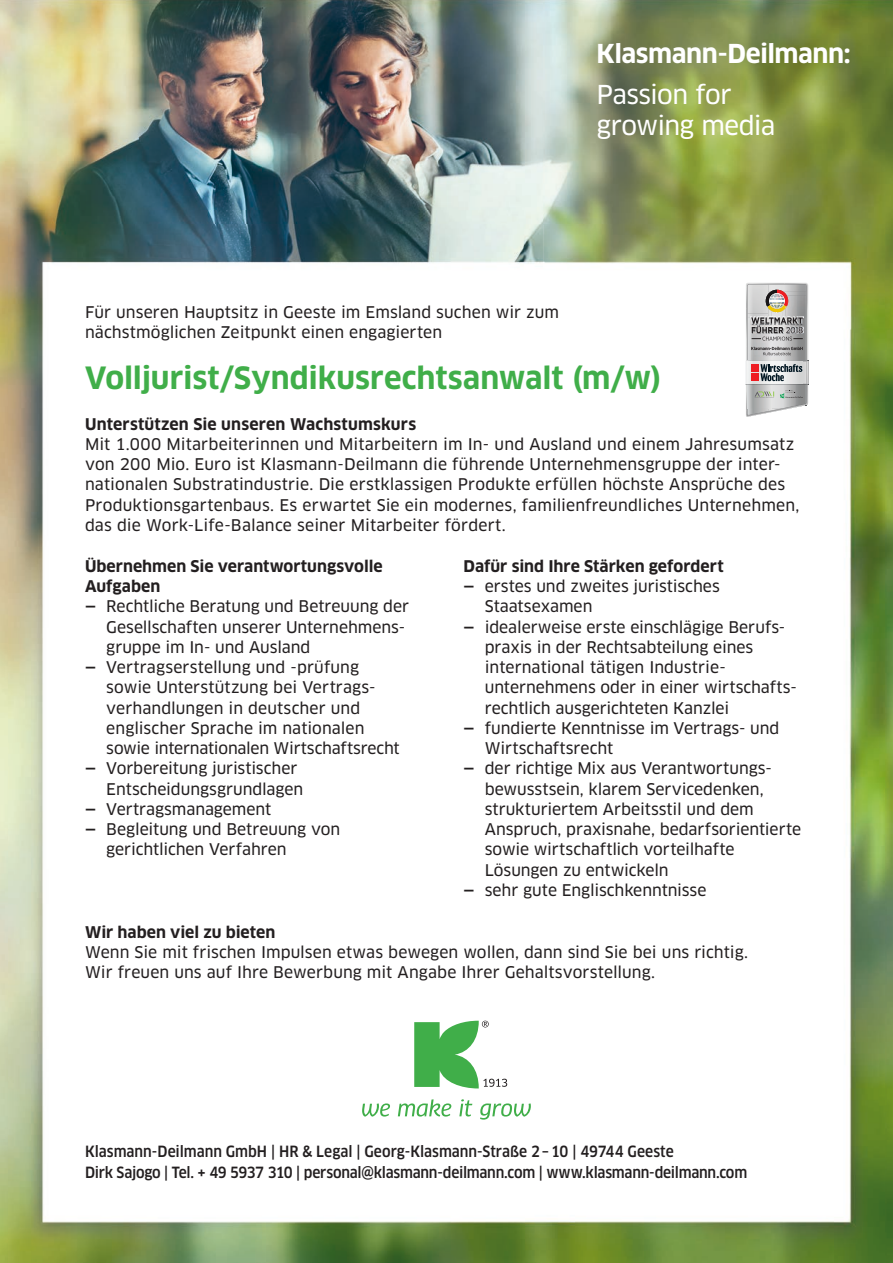
<style>
.page{position:relative;width:893px;height:1263px;background:#fff}
.page>*{position:absolute;margin:0;border:0;box-sizing:border-box;transform-origin:0 0}
.t1{font:700 30px "Clan OT";color:#40ae49}
.t2{font:25.5px/31.5px "Clan OT News";letter-spacing:-.025em;color:#fff}
.t3{font:700 25.5px "Clan OT";letter-spacing:-.02em;color:#fff}
.t4{font:15.75px/20.2px "Clan OT News";color:#231f20}
.t5{font:700 15.75px/20.2px "Clan OT";letter-spacing:.005em;color:#231f20}
.t6{font:500 15.15px/20.5px "Clan OT Narr";letter-spacing:-.01em;color:#231f20}
.s1{font-family:"Clan OT";font-weight:700}
</style>
<div class="page">
<img style="left:0;top:0;width:525px;height:263px">
<img style="left:525px;top:0;width:268px;height:224px">
<img style="left:0;top:263px;width:52px;height:1000px">
<img style="left:841px;top:330px;width:52px;height:933px">
<img style="left:52px;top:1262px;width:789px;height:1px">
<img style="left:793px;top:0;width:100px;height:234px">
<img style="left:885px;top:234px;width:8px;height:94px">
<svg style="left:885px;top:328px;width:8px;height:2px"></svg>
<img style="left:9px;top:224px;width:566px;height:1038px">
<img style="left:575px;top:330px;width:310px;height:932px">
<img style="left:543px;top:224px;width:342px;height:106px">
<svg style="left:746px;top:283px;width:63px;height:134px;background:#b8b4b3"></svg>
<svg style="left:362px;top:1099px;width:169px;height:20px"></svg>
<svg style="left:414px;top:1021px;width:93px;height:67px"></svg>
<h2 class="t3" style="left:596px;top:38px;width:256px">Klasmann-Deilmann:</h2>
<h2 class="t2" style="left:596px;top:79px;width:180px">Passion for growing media</h2>
<p class="t4" style="left:85px;top:301px;width:475px">Für unseren Hauptsitz in Geeste im Emsland suchen wir zum nächstmöglichen Zeitpunkt einen engagierten</p>
<h1 class="t1" style="left:85px;top:360px;width:578px">Volljurist/Syndikusrechtsanwalt (m/w)</h1>
<p class="t5" style="left:85px;top:414px;width:333px">Unterstützen Sie unseren Wachstumskurs</p>
<p class="t4" style="left:85px;top:434px;width:716px">Mit 1.000 Mitarbeiterinnen und Mitarbeitern im In- und Ausland und einem Jahresumsatz von 200 Mio. Euro ist Klasmann-Deilmann die führende Unternehmensgruppe der inter&shy;nationalen Substratindustrie. Die erstklassigen Produkte erfüllen höchste Ansprüche des Produktionsgartenbaus. Es erwartet Sie ein modernes, familienfreundliches Unternehmen, das die Work-Life-Balance seiner Mitarbeiter fördert.</p>
<p class="t5" style="left:85px;top:556px;width:299px">Übernehmen Sie verantwortungsvolle<br>Aufgaben</p>
<p class="t4" style="left:106px;top:596px;width:304px;text-indent:-21px"><span class="s1">—</span> Rechtliche Beratung und Betreuung der<br>Gesellschaften unserer Unternehmens&shy;gruppe im In- und Ausland</p>
<p class="t4" style="left:106px;top:657px;width:295px;text-indent:-21px"><span class="s1">—</span> Vertragserstellung und -prüfung sowie Unterstützung bei Vertrags&shy;verhandlungen in deutscher und englischer Sprache im nationalen sowie internationalen Wirtschaftsrecht</p>
<p class="t4" style="left:106px;top:758px;width:198px;text-indent:-21px"><span class="s1">—</span> Vorbereitung juristischer<br>Entscheidungsgrundlagen</p>
<p class="t4" style="left:85px;top:799px;width:188px"><span class="s1">—</span> Vertragsmanagement</p>
<p class="t4" style="left:106px;top:819px;width:235px;text-indent:-21px"><span class="s1">—</span> Begleitung und Betreuung von gerichtlichen Verfahren</p>
<p class="t5" style="left:463px;top:556px;width:262px">Dafür sind Ihre Stärken gefordert</p>
<p class="t4" style="left:485px;top:576px;width:236px;text-indent:-21px"><span class="s1">—</span> erstes und zweites juristisches<br>Staatsexamen</p>
<p class="t4" style="left:485px;top:617px;width:313px;text-indent:-21px"><span class="s1">—</span> idealerweise erste einschlägige Berufs&shy;praxis in der Rechtsabteilung eines international tätigen Industrie&shy;unternehmens oder in einer wirtschafts&shy;rechtlich ausgerichteten Kanzlei</p>
<p class="t4" style="left:485px;top:718px;width:296px;text-indent:-21px"><span class="s1">—</span> fundierte Kenntnisse im Vertrags- und<br>Wirtschaftsrecht</p>
<p class="t4" style="left:485px;top:758px;width:318px;text-indent:-21px"><span class="s1">—</span> der richtige Mix aus Verantwortungs&shy;bewusstsein, klarem Servicedenken, strukturiertem Arbeitsstil und dem Anspruch, praxisnahe, bedarfsorientierte sowie wirtschaftlich vorteilhafte Lösungen zu entwickeln</p>
<p class="t4" style="left:463px;top:880px;width:245px"><span class="s1">—</span> sehr gute Englischkenntnisse</p>
<p class="t5" style="left:85px;top:922px;width:192px">Wir haben viel zu bieten</p>
<p class="t4" style="left:85px;top:942px;width:665px">Wenn Sie mit frischen Impulsen etwas bewegen wollen, dann sind Sie bei uns richtig.<br>Wir freuen uns auf Ihre Bewerbung mit Angabe Ihrer Gehaltsvorstellung.</p>
<p class="t6" style="left:85px;top:1141px;width:664px">Klasmann-Deilmann GmbH | HR &amp; Legal | Georg-Klasmann-Straße 2–10 | 49744 Geeste<br>Dirk Sajogo | Tel. + 49 5937 310 | personal@klasmann-deilmann.com | www.klasmann-deilmann.com</p>
</div>
